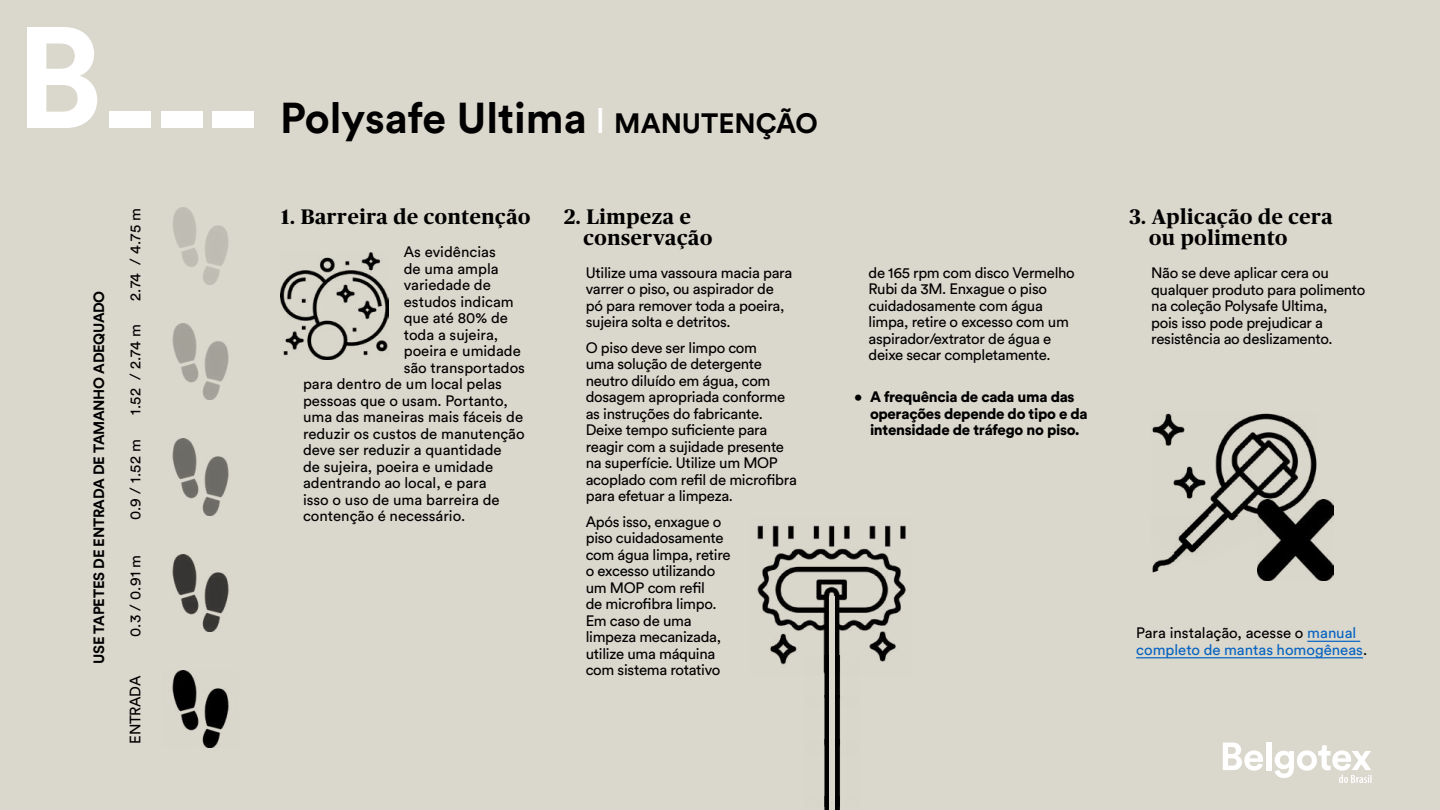
<style>
.page{position:relative;width:1440px;height:810px;background:#dad7cc}
.page>*{position:absolute;margin:0;border:0;box-sizing:border-box;transform-origin:0 0}
.t1{font:700 42.75px "Circular Std";color:#000}
.t2{font:700 21px/21px "Publico Headline";letter-spacing:.03em;color:#000}
.t3{font:15px/16.5px "Circular Std";letter-spacing:-.02em;color:#000}
.t4{font:15px "Circular Std";color:#000}
.t5{font:900 15px/16.5px "Circular Std";letter-spacing:-.02em;color:#000}
.t6{font:15px/16.5px "Circular Std";color:#0563c1}
.t7{font:700 14.85px "Circular Std";letter-spacing:-.02em;color:#000}
.s1{font-weight:400;font-size:35.25px;color:#fff}
.s2{font-size:27.75px}
.s3{font-weight:400}
.s4{color:#000}
</style>
<div class="page">
<svg style="left:27px;top:27px;width:70px;height:101px"></svg>
<div style="left:109px;top:112px;width:42px;height:16px;background:#fff"></div>
<div style="left:161px;top:112px;width:41px;height:16px;background:#fff"></div>
<div style="left:213px;top:112px;width:41px;height:16px;background:#fff"></div>
<svg style="left:1223px;top:743px;width:40px;height:28px"></svg>
<div style="left:1267px;top:742px;width:5px;height:28px;background:#fff"></div>
<svg style="left:1275px;top:745px;width:97px;height:38px"></svg>
<img style="left:1257px;top:500px;width:77px;height:80px">
<img style="left:280px;top:252px;width:108px;height:108px">
<img style="left:1152px;top:413px;width:166px;height:154px">
<img style="left:1152px;top:515px;width:113px;height:58px">
<img style="left:757px;top:525px;width:149px;height:140px">
<img style="left:804px;top:655px;width:55px;height:41px">
<img style="left:824px;top:696px;width:17px;height:44px">
<img style="left:824px;top:740px;width:17px;height:56px">
<img style="left:824px;top:796px;width:16px;height:14px">
<div style="left:829px;top:596px;width:6px;height:214px;background:#dad7cc"></div>
<img style="left:172px;top:671px;width:57px;height:76px">
<img style="left:172px;top:555px;width:57px;height:76px">
<img style="left:172px;top:439px;width:57px;height:77px">
<img style="left:172px;top:323px;width:57px;height:77px">
<img style="left:173px;top:207px;width:56px;height:77px">
<hr style="left:1307px;top:641px;width:53px;height:1px;background:#0563c1">
<hr style="left:1136px;top:657px;width:227px;height:1px;background:#0563c1">
<p class="t7" style="left:89px;top:664px;width:375px;rotate:-90deg">USE TAPETES DE ENTRADA DE TAMANHO ADEQUADO</p>
<p class="t3" style="left:127px;top:301px;width:94px;rotate:-90deg">2.74 / 4.75 m</p>
<p class="t3" style="left:127px;top:415px;width:92px;rotate:-90deg">1.52 / 2.74 m</p>
<p class="t3" style="left:127px;top:520px;width:82px;rotate:-90deg">0.9 / 1.52 m</p>
<p class="t3" style="left:127px;top:637px;width:83px;rotate:-90deg">0.3 / 0.91 m</p>
<p class="t3" style="left:127px;top:744px;width:69px;rotate:-90deg">ENTRADA</p>
<h1 class="t1" style="left:280px;top:90px;width:539px">Polysafe Ultima <span class="s1">I</span> <span class="s2">MANUTENÇÃO</span></h1>
<h2 class="t2" style="left:281px;top:205px;width:251px">1. Barreira de contenção</h2>
<p class="t4" style="left:404px;top:243px;width:94px">As evidências</p>
<p class="t4" style="left:404px;top:259px;width:96px">de uma ampla</p>
<p class="t4" style="left:404px;top:276px;width:89px">variedade de</p>
<p class="t4" style="left:404px;top:292px;width:111px">estudos indicam</p>
<p class="t4" style="left:404px;top:309px;width:106px">que até 80% de</p>
<p class="t4" style="left:404px;top:325px;width:96px">toda a sujeira,</p>
<p class="t4" style="left:404px;top:342px;width:119px">poeira e umidade</p>
<p class="t4" style="left:404px;top:358px;width:123px">são transportados</p>
<p class="t4" style="left:303px;top:375px;width:201px">para dentro de um local pelas</p>
<p class="t4" style="left:303px;top:391px;width:206px">pessoas que o usam. Portanto,</p>
<p class="t4" style="left:303px;top:408px;width:222px">uma das maneiras mais fáceis de</p>
<p class="t4" style="left:303px;top:424px;width:223px">reduzir os custos de manutenção</p>
<p class="t4" style="left:303px;top:441px;width:200px">deve ser reduzir a quantidade</p>
<p class="t4" style="left:303px;top:457px;width:192px">de sujeira, poeira e umidade</p>
<p class="t4" style="left:303px;top:474px;width:185px">adentrando ao local, e para</p>
<p class="t4" style="left:303px;top:490px;width:198px">isso o uso de uma barreira de</p>
<p class="t4" style="left:303px;top:507px;width:164px">contenção é necessário.</p>
<h2 class="t2" style="left:584px;top:205px;width:130px;text-indent:-20px">2. Limpeza e conservação</h2>
<p class="t3" style="left:586px;top:264px;width:208px">Utilize uma vassoura macia para varrer o piso, ou aspirador de pó para remover toda a poeira, sujeira solta e detritos.</p>
<p class="t3" style="left:586px;top:339px;width:213px">O piso deve ser limpo com<br>uma solução de detergente neutro diluído em água, com dosagem apropriada conforme as instruções do fabricante.<br>Deixe tempo suficiente para reagir com a sujidade presente na superfície. Utilize um MOP acoplado com refil de microfibra para efetuar a limpeza.</p>
<p class="t3" style="left:586px;top:513px;width:146px">Após isso, enxague o piso cuidadosamente com água limpa, retire o excesso utilizando um MOP com refil<br>de microfibra limpo.<br>Em caso de uma limpeza mecanizada, utilize uma máquina com sistema rotativo</p>
<p class="t3" style="left:868px;top:264px;width:208px">de 165 rpm com disco Vermelho<br>Rubi da 3M. Enxague o piso cuidadosamente com água limpa, retire o excesso com um aspirador/extrator de água e deixe secar completamente.</p>
<p class="t5" style="left:870px;top:388px;width:219px;text-indent:-16px"><span class="s3">•</span> A frequência de cada uma das operações depende do tipo e da intensidade de tráfego no piso.</p>
<h2 class="t2" style="left:1149px;top:205px;width:185px;text-indent:-20px">3. Aplicação de cera ou polimento</h2>
<p class="t3" style="left:1151px;top:264px;width:216px">Não se deve aplicar cera ou qualquer produto para polimento na coleção Polysafe Ultima,<br>pois isso pode prejudicar a resistência ao deslizamento.</p>
<p class="t6" style="left:1136px;top:625px;width:233px"><span class="s4">Para instalação, acesse o</span> manual completo de mantas homogêneas<span class="s4">.</span></p>
</div>
